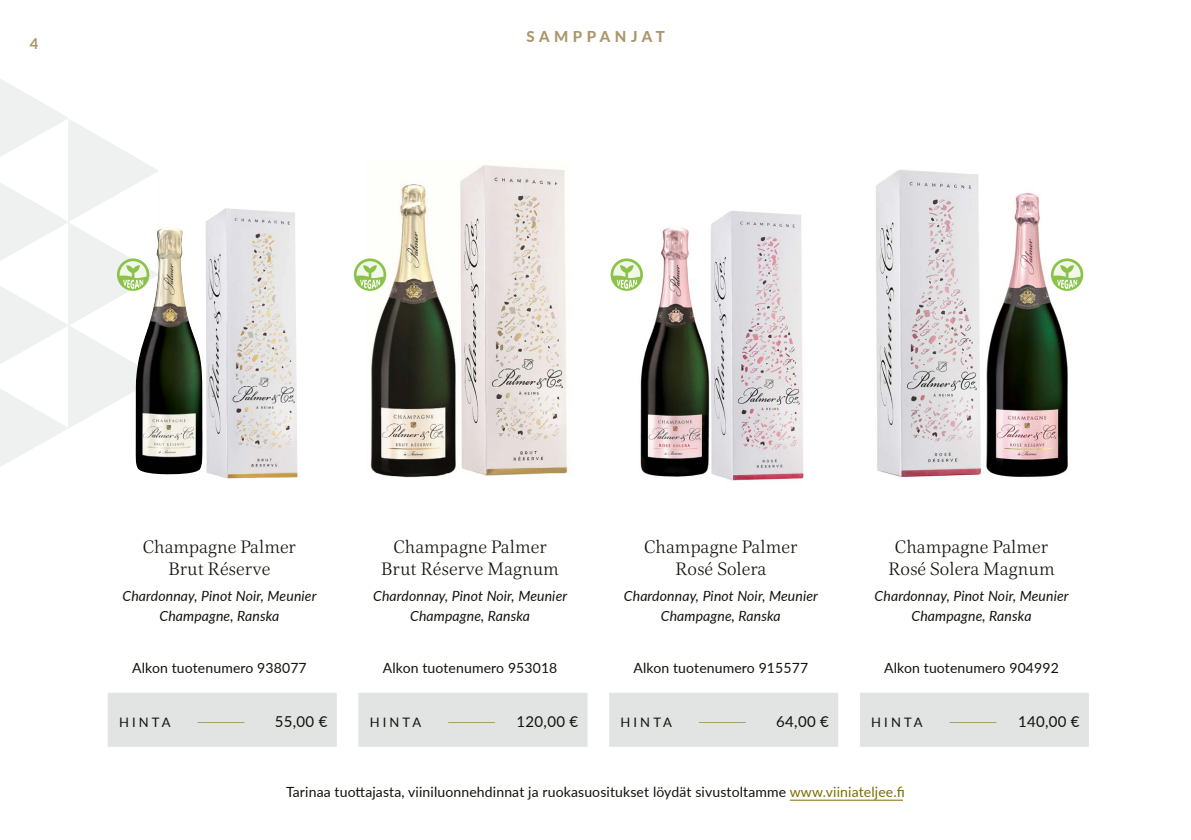
<style>
.page{position:relative;width:1191px;height:840px;background:#fff}
.page>*{position:absolute;margin:0;border:0;box-sizing:border-box;transform-origin:0 0}
.t1{font:300 18.4px/22px "Civita";color:#12120d;text-align:center}
.t2{font:15px "Lato";letter-spacing:.02em;color:#12120d}
.t3{font:800 15px "Lato";letter-spacing:.3em;color:#ac966a}
.t4{font:700 15px "Lato";color:#ac966a}
.t5{font:14px "Lato";letter-spacing:.01em;color:#12120d}
.t6{font:italic 14px/20px "Lato";letter-spacing:.01em;color:#12120d;text-align:center}
.t7{font:13px "Lato";letter-spacing:.24em;color:#12120d}
.s1{color:#796e00}
</style>
<div class="page">
<div style="left:108px;top:692px;width:229px;height:54px;background:#e2e3e3"></div>
<div style="left:358px;top:692px;width:229px;height:54px;background:#e2e3e3"></div>
<div style="left:609px;top:692px;width:229px;height:54px;background:#e2e3e3"></div>
<div style="left:860px;top:692px;width:229px;height:54px;background:#e2e3e3"></div>
<img style="left:370px;top:165px;width:198px;height:313px">
<img style="left:640px;top:211px;width:164px;height:270px">
<img style="left:876px;top:170px;width:192px;height:309px">
<svg style="left:0;top:79px;width:298px;height:400px"></svg>
<svg style="left:354px;top:258px;width:32px;height:33px"></svg>
<svg style="left:356px;top:261px;width:27px;height:28px"></svg>
<svg style="left:610px;top:258px;width:33px;height:33px"></svg>
<svg style="left:613px;top:261px;width:27px;height:28px"></svg>
<svg style="left:1051px;top:258px;width:32px;height:33px"></svg>
<svg style="left:1053px;top:261px;width:27px;height:28px"></svg>
<hr style="left:790px;top:799px;width:113px;height:1px;background:#796e00">
<p class="t4" style="left:30px;top:32px;width:10px">4</p>
<p class="t3" style="left:526px;top:26px;width:140px">SAMPPANJAT</p>
<h1 class="t1" style="left:143px;top:534px;width:155px">Champagne Palmer<br>Brut Réserve</h1>
<p class="t6" style="left:122px;top:584px;width:196px">Chardonnay, Pinot Noir, Meunier<br>Champagne, Ranska</p>
<p class="t5" style="left:132px;top:657px;width:176px">Alkon tuotenumero 938077</p>
<p class="t7" style="left:119px;top:712px;width:53px">HINTA</p>
<p class="t2" style="left:275px;top:710px;width:54px">55,00 €</p>
<h1 class="t1" style="left:381px;top:534px;width:179px">Champagne Palmer<br>Brut Réserve Magnum</h1>
<p class="t6" style="left:373px;top:584px;width:196px">Chardonnay, Pinot Noir, Meunier<br>Champagne, Ranska</p>
<p class="t5" style="left:383px;top:657px;width:176px">Alkon tuotenumero 953018</p>
<p class="t7" style="left:370px;top:712px;width:53px">HINTA</p>
<p class="t2" style="left:516px;top:710px;width:63px">120,00 €</p>
<h1 class="t1" style="left:644px;top:534px;width:155px">Champagne Palmer<br>Rosé Solera</h1>
<p class="t6" style="left:624px;top:584px;width:196px">Chardonnay, Pinot Noir, Meunier<br>Champagne, Ranska</p>
<p class="t5" style="left:633px;top:657px;width:176px">Alkon tuotenumero 915577</p>
<p class="t7" style="left:620px;top:712px;width:53px">HINTA</p>
<p class="t2" style="left:776px;top:710px;width:54px">64,00 €</p>
<h1 class="t1" style="left:888px;top:534px;width:168px">Champagne Palmer<br>Rosé Solera Magnum</h1>
<p class="t6" style="left:874px;top:584px;width:196px">Chardonnay, Pinot Noir, Meunier<br>Champagne, Ranska</p>
<p class="t5" style="left:884px;top:657px;width:176px">Alkon tuotenumero 904992</p>
<p class="t7" style="left:871px;top:712px;width:53px">HINTA</p>
<p class="t2" style="left:1018px;top:710px;width:63px">140,00 €</p>
<p class="t5" style="left:286px;top:781px;width:620px">Tarinaa tuottajasta, viiniluonnehdinnat ja ruokasuositukset löydät sivustoltamme <span class="s1">www.viiniateljee.fi</span></p>
</div>
